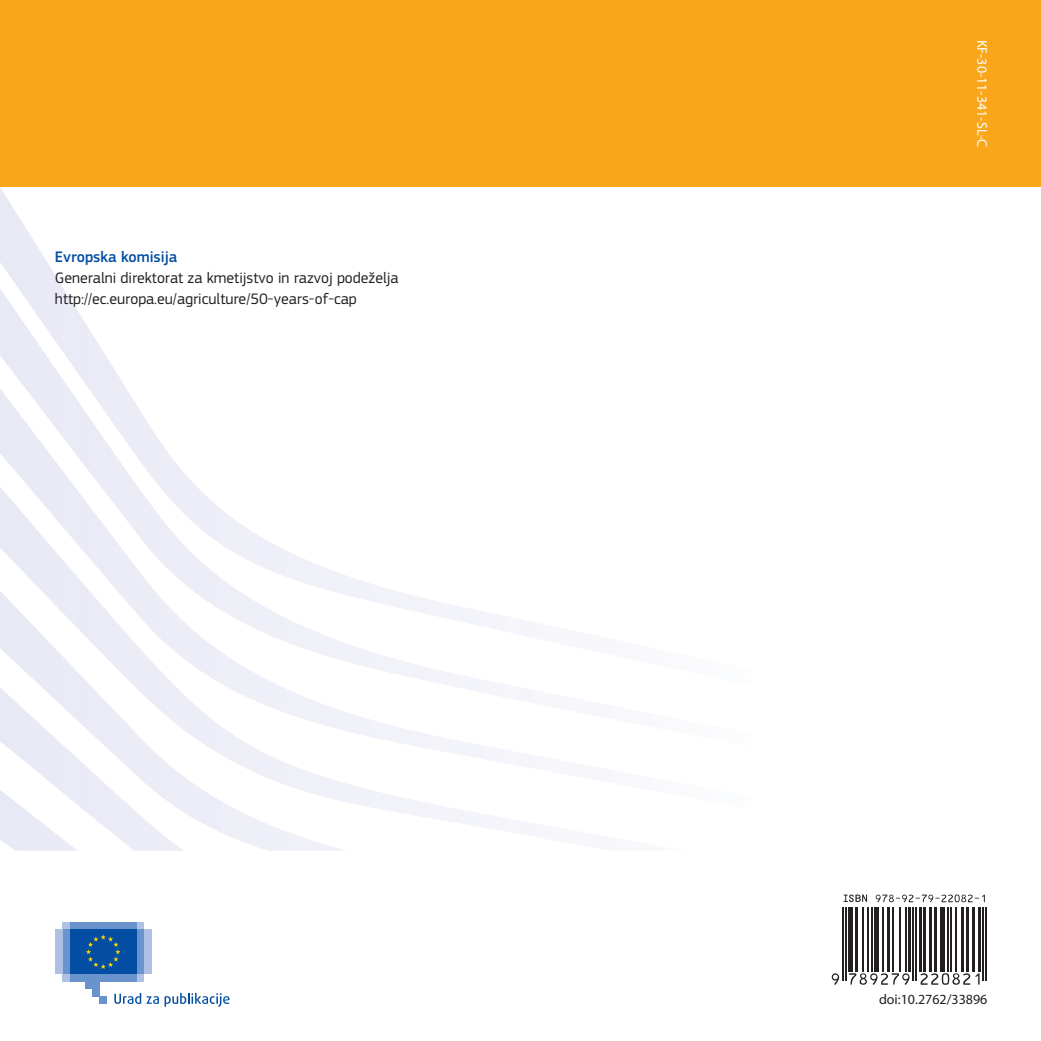
<style>
.page{position:relative;width:1041px;height:1041px;background:#fff}
.page>*{position:absolute;margin:0;border:0;box-sizing:border-box;transform-origin:0 0}
.t1{font:15.75px/21px "PF Square Sans Pro";color:#231f20}
.t2{font:500 15.75px "PF Square Sans Pro";color:#034ea2}
.t3{font:14px "Myriad Pro";color:#fff}
.t4{font:14px "Myriad Pro";color:#231f20}
</style>
<div class="page">
<div style="left:0;top:0;width:1041px;height:187px;background:#faa61a"></div>
<svg style="left:0;top:188px;width:14px;height:22px"></svg>
<svg style="left:0;top:210px;width:57px;height:68px"></svg>
<svg style="left:0;top:278px;width:120px;height:101px"></svg>
<svg style="left:0;top:379px;width:188px;height:99px"></svg>
<svg style="left:0;top:478px;width:533px;height:372px"></svg>
<div style="left:62px;top:973px;width:82px;height:8px;background:#aec0e3"></div>
<div style="left:62px;top:921px;width:82px;height:8px;background:#aec0e3"></div>
<div style="left:70px;top:921px;width:67px;height:8px;background:#6993cd"></div>
<div style="left:70px;top:973px;width:67px;height:8px;background:#6993cd"></div>
<div style="left:137px;top:929px;width:7px;height:44px;background:#6993cd"></div>
<div style="left:144px;top:929px;width:7px;height:44px;background:#aec0e3"></div>
<div style="left:62px;top:929px;width:8px;height:44px;background:#6993cd"></div>
<div style="left:55px;top:929px;width:7px;height:44px;background:#aec0e3"></div>
<div style="left:85px;top:973px;width:14px;height:15px;background:#6993cd"></div>
<div style="left:92px;top:973px;width:7px;height:22px;background:#6993cd"></div>
<div style="left:99px;top:995px;width:8px;height:8px;background:#6993cd"></div>
<div style="left:70px;top:929px;width:67px;height:44px;background:#034ea2"></div>
<svg style="left:86px;top:934px;width:35px;height:34px"></svg>
<svg style="left:114px;top:992px;width:45px;height:11px"></svg>
<svg style="left:165px;top:992px;width:65px;height:14px"></svg>
<hr style="left:842px;top:907px;width:2px;height:74px;background:#231f20">
<hr style="left:845px;top:907px;width:2px;height:74px;background:#231f20">
<div style="left:848px;top:907px;width:5px;height:64px;background:#231f20"></div>
<hr style="left:854px;top:907px;width:3px;height:64px;background:#231f20">
<hr style="left:862px;top:907px;width:1px;height:64px;background:#231f20">
<hr style="left:867px;top:907px;width:1px;height:64px;background:#231f20">
<hr style="left:871px;top:907px;width:1px;height:64px;background:#231f20">
<div style="left:874px;top:907px;width:5px;height:64px;background:#231f20"></div>
<hr style="left:882px;top:907px;width:1px;height:64px;background:#231f20">
<hr style="left:887px;top:907px;width:2px;height:64px;background:#231f20">
<hr style="left:893px;top:907px;width:1px;height:64px;background:#231f20">
<hr style="left:899px;top:907px;width:1px;height:64px;background:#231f20">
<hr style="left:905px;top:907px;width:1px;height:64px;background:#231f20">
<hr style="left:908px;top:907px;width:3px;height:64px;background:#231f20">
<hr style="left:912px;top:907px;width:2px;height:74px;background:#231f20">
<hr style="left:915px;top:907px;width:2px;height:74px;background:#231f20">
<hr style="left:918px;top:907px;width:3px;height:64px;background:#231f20">
<hr style="left:923px;top:907px;width:3px;height:64px;background:#231f20">
<hr style="left:929px;top:907px;width:3px;height:64px;background:#231f20">
<hr style="left:934px;top:907px;width:3px;height:64px;background:#231f20">
<hr style="left:940px;top:907px;width:4px;height:64px;background:#231f20">
<hr style="left:947px;top:907px;width:2px;height:64px;background:#231f20">
<hr style="left:950px;top:907px;width:2px;height:64px;background:#231f20">
<hr style="left:955px;top:907px;width:1px;height:64px;background:#231f20">
<hr style="left:961px;top:907px;width:3px;height:64px;background:#231f20">
<hr style="left:966px;top:907px;width:3px;height:64px;background:#231f20">
<hr style="left:972px;top:907px;width:3px;height:64px;background:#231f20">
<hr style="left:978px;top:907px;width:3px;height:64px;background:#231f20">
<hr style="left:982px;top:907px;width:2px;height:74px;background:#231f20">
<hr style="left:985px;top:907px;width:2px;height:74px;background:#231f20">
<svg style="left:832px;top:973px;width:7px;height:11px"></svg>
<svg style="left:849px;top:973px;width:61px;height:11px"></svg>
<svg style="left:920px;top:973px;width:59px;height:11px"></svg>
<svg style="left:843px;top:894px;width:24px;height:7px"></svg>
<svg style="left:876px;top:894px;width:109px;height:7px"></svg>
<p class="t2" style="left:55px;top:247px;width:124px">Evropska komisija</p>
<p class="t1" style="left:55px;top:269px;width:345px">Generalni direktorat za kmetijstvo in razvoj podeželja http://ec.europa.eu/agriculture/50-years-of-cap</p>
<p class="t3" style="left:990px;top:40px;width:109px;rotate:90deg">KF-30-11-341-SL-C</p>
<p class="t4" style="left:879px;top:990px;width:110px">doi:10.2762/33896</p>
</div>
